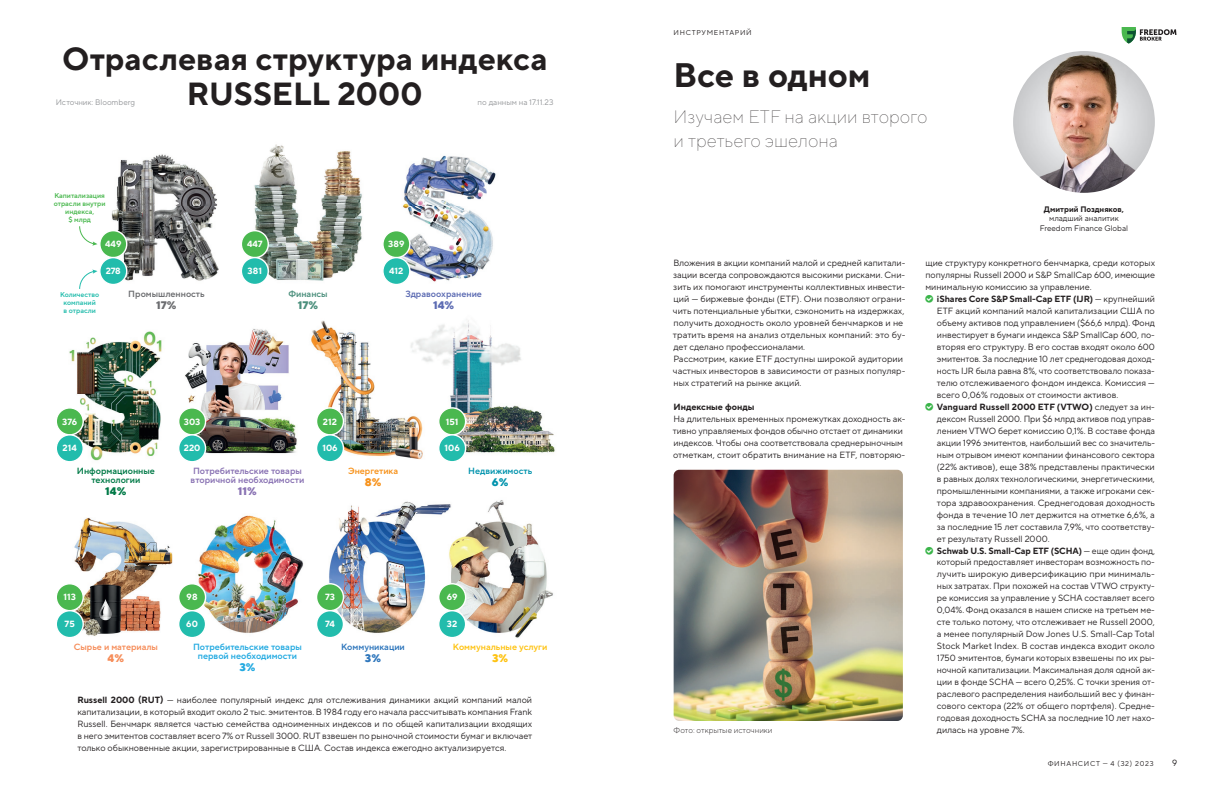
<style>
.page{position:relative;width:1219px;height:794px;background:#fff}
.page>*{position:absolute;margin:0;border:0;box-sizing:border-box;transform-origin:0 0}
.t1{font:700 34px "TT Norms Pro";color:#231f20}
.t2{font:700 32px/35px "TT Norms Pro";color:#231f20;text-align:center}
.t3{font:100 18px/23.9px "TT Norms Pro";color:#231f20}
.t4{font:800 11px "TT Norms Pro";color:#6c6d70}
.t5{font:800 11px "TT Norms Pro";color:#4b8f7c}
.t6{font:800 11px "TT Norms Pro";color:#5d6cb3}
.t7{font:800 11px "TT Norms Pro";color:#017a47}
.t8{font:800 11px "TT Norms Pro";color:#8972b3}
.t9{font:800 11px "TT Norms Pro";color:#f68c58}
.t10{font:800 11px "TT Norms Pro";color:#f7931d}
.t11{font:800 11px "TT Norms Pro";color:#0093ad}
.t12{font:800 11px "TT Norms Pro";color:#24aae1}
.t13{font:800 11px "TT Norms Pro";color:#2e76bc}
.t14{font:800 11px "TT Norms Pro";color:#fec210}
.t15{font:9px/12px "TT Norms Pro";color:#231f20}
.t16{font:700 9px "TT Norms Pro";color:#fff}
.t17{font:9px/9px "TT Norms Pro Dm Bd";color:#8972b3}
.t18{font:9px/9px "TT Norms Pro Dm Bd";color:#24aae1;text-align:center}
.t19{font:9px/9px "TT Norms Pro Dm Bd";color:#017a47;text-align:center}
.t20{font:9px "TT Norms Pro Dm Bd";color:#fec210}
.t21{font:9px "TT Norms Pro Dm Bd";color:#5d6cb3}
.t22{font:9px "TT Norms Pro Dm Bd";color:#f68c58}
.t23{font:9px "TT Norms Pro Dm Bd";color:#6c6d70}
.t24{font:700 9px "TT Norms Pro";color:#231f20}
.t25{font:9px "TT Norms Pro Dm Bd";color:#0093ad}
.t26{font:9px "TT Norms Pro Dm Bd";color:#2e76bc}
.t27{font:9px "TT Norms Pro Dm Bd";color:#f7931d}
.t28{font:9px "TT Norms Pro Dm Bd";color:#4b8f7c}
.t29{font:8px/9.6px "TT Norms Pro";color:#231f20;text-align:center}
.t30{font:300 8px "TT Norms Pro";color:#231f20}
.t31{font:8px "TT Norms Pro";letter-spacing:-.02em;color:#939598}
.t32{font:8px "TT Norms Pro";color:#939598}
.t33{font:700 8px "TT Norms Pro";color:#231f20}
.t34{font:7px/8px "TT Norms Pro Dm Bd";color:#4ab84f;text-align:center}
.t35{font:7px "TT Norms Pro";letter-spacing:.1em;color:#231f20}
.t36{font:7px/8px "TT Norms Pro Dm Bd";color:#22bcac;text-align:center}
.s1{font-weight:700}
</style>
<div class="page">
<img style="left:69px;top:144px;width:486px;height:494px">
<svg style="left:241px;top:230px;width:28px;height:55px"></svg>
<svg style="left:57px;top:407px;width:27px;height:55px"></svg>
<svg style="left:57px;top:583px;width:27px;height:55px"></svg>
<svg style="left:178px;top:407px;width:28px;height:55px"></svg>
<svg style="left:316px;top:407px;width:28px;height:55px"></svg>
<svg style="left:438px;top:407px;width:28px;height:55px"></svg>
<svg style="left:382px;top:230px;width:29px;height:55px"></svg>
<svg style="left:79px;top:225px;width:48px;height:65px"></svg>
<svg style="left:178px;top:583px;width:28px;height:55px"></svg>
<svg style="left:316px;top:583px;width:28px;height:55px"></svg>
<svg style="left:438px;top:583px;width:28px;height:55px"></svg>
<img style="left:674px;top:470px;width:229px;height:251px">
<img style="left:1013px;top:51px;width:142px;height:142px;border-radius:71px">
<svg style="left:1122px;top:27px;width:54px;height:16px"></svg>
<h2 class="t2" style="left:62px;top:41px;width:487px">Отраслевая структура индекса<br>RUSSELL 2000</h2>
<p class="t31" style="left:56px;top:97px;width:81px">Источник: Bloomberg</p>
<p class="t32" style="left:478px;top:97px;width:77px">по данным на 17.11.23</p>
<p class="t34" style="left:54px;top:191px;width:53px">Капитализация отрасли внутри индекса,<br>$ млрд</p>
<p class="t16" style="left:105px;top:237px;width:18px">449</p>
<p class="t16" style="left:106px;top:264px;width:17px">278</p>
<p class="t36" style="left:60px;top:290px;width:41px">Количество компаний<br>в отрасли</p>
<p class="t23" style="left:128px;top:287px;width:78px">Промышленность</p>
<p class="t4" style="left:156px;top:297px;width:22px">17%</p>
<p class="t16" style="left:247px;top:237px;width:17px">447</p>
<p class="t16" style="left:248px;top:264px;width:16px">381</p>
<p class="t28" style="left:288px;top:287px;width:41px">Финансы</p>
<p class="t5" style="left:298px;top:297px;width:22px">17%</p>
<p class="t16" style="left:388px;top:237px;width:18px">389</p>
<p class="t16" style="left:389px;top:264px;width:16px">412</p>
<p class="t21" style="left:405px;top:287px;width:78px">Здравоохранение</p>
<p class="t6" style="left:433px;top:297px;width:23px">14%</p>
<p class="t16" style="left:62px;top:415px;width:16px">376</p>
<p class="t16" style="left:63px;top:441px;width:16px">214</p>
<p class="t16" style="left:184px;top:415px;width:18px">303</p>
<p class="t16" style="left:184px;top:441px;width:18px">220</p>
<p class="t16" style="left:323px;top:415px;width:16px">212</p>
<p class="t16" style="left:322px;top:441px;width:17px">106</p>
<p class="t16" style="left:446px;top:415px;width:14px">151</p>
<p class="t16" style="left:445px;top:441px;width:17px">106</p>
<p class="t19" style="left:77px;top:466px;width:80px">Информационные технологии</p>
<p class="t7" style="left:105px;top:483px;width:23px">14%</p>
<p class="t17" style="left:191px;top:466px;width:115px">Потребительские товары вторичной необходимости</p>
<p class="t8" style="left:238px;top:483px;width:21px">11%</p>
<p class="t27" style="left:348px;top:464px;width:52px">Энергетика</p>
<p class="t10" style="left:365px;top:474px;width:18px">8%</p>
<p class="t25" style="left:468px;top:464px;width:65px">Недвижимость</p>
<p class="t11" style="left:492px;top:474px;width:18px">6%</p>
<p class="t16" style="left:64px;top:590px;width:14px">113</p>
<p class="t16" style="left:65px;top:617px;width:12px">75</p>
<p class="t16" style="left:187px;top:590px;width:12px">98</p>
<p class="t16" style="left:186px;top:617px;width:13px">60</p>
<p class="t16" style="left:325px;top:590px;width:12px">73</p>
<p class="t16" style="left:325px;top:617px;width:11px">74</p>
<p class="t16" style="left:447px;top:590px;width:12px">69</p>
<p class="t16" style="left:447px;top:617px;width:12px">32</p>
<p class="t22" style="left:74px;top:640px;width:86px">Сырье и материалы</p>
<p class="t9" style="left:108px;top:650px;width:18px">4%</p>
<p class="t18" style="left:193px;top:642px;width:110px">Потребительские товары первой необходимости</p>
<p class="t12" style="left:239px;top:659px;width:18px">3%</p>
<p class="t26" style="left:341px;top:640px;width:65px">Коммуникации</p>
<p class="t13" style="left:365px;top:650px;width:18px">3%</p>
<p class="t20" style="left:453px;top:640px;width:96px">Коммунальные услуги</p>
<p class="t14" style="left:492px;top:650px;width:18px">3%</p>
<p class="t15" style="left:77px;top:694px;width:456px;text-align:justify"><span class="s1">Russell 2000 (RUT)</span> — наиболее популярный индекс для отслеживания динамики акций компаний малой капитализации, в который входит около 2 тыс. эмитентов. В 1984 году его начала рассчитывать компания Frank Russell. Бенчмарк является частью семейства одноименных индексов и по общей капитализации входящих в него эмитентов составляет всего 7% от Russell 3000. RUT взвешен по рыночной стоимости бумаг и включает только обыкновенные акции, зарегистрированные в США. Состав индекса ежегодно актуализируется.</p>
<p class="t35" style="left:674px;top:28px;width:80px">ИНСТРУМЕНТАРИЙ</p>
<h1 class="t1" style="left:674px;top:50px;width:198px">Все в одном</h1>
<h3 class="t3" style="left:674px;top:104px;width:255px">Изучаем ETF на акции второго и третьего эшелона</h3>
<p class="t33" style="left:1044px;top:203px;width:81px">Дмитрий Поздняков,</p>
<p class="t29" style="left:1040px;top:214px;width:90px">младший аналитик<br>Freedom Finance Global</p>
<p class="t15" style="left:673px;top:257px;width:234px">Вложения в акции компаний малой и средней капитали&shy;зации всегда сопровождаются высокими рисками. Сни&shy;зить их помогают инструменты коллективных инвести&shy;ций — биржевые фонды (ETF). Они позволяют ограни&shy;чить потенциальные убытки, сэкономить на издержках, получить доходность около уровней бенчмарков и не тратить время на анализ отдельных компаний: это бу&shy;дет сделано профессионалами.<br>Рассмотрим, какие ETF доступны широкой аудитории частных инвесторов в зависимости от разных популяр&shy;ных стратегий на рынке акций.</p>
<p class="t24" style="left:673px;top:400px;width:82px">Индексные фонды</p>
<p class="t15" style="left:673px;top:413px;width:234px">На длительных временных промежутках доходность ак&shy;тивно управляемых фондов обычно отстает от динамики индексов. Чтобы она соответствовала среднерыночным отметкам, стоит обратить внимание на ETF, повторяю-</p>
<p class="t30" style="left:674px;top:724px;width:100px">Фото: открытые источники</p>
<p class="t15" style="left:925px;top:257px;width:231px;text-align:justify">щие структуру конкретного бенчмарка, среди которых популярны Russell 2000 и S&amp;P SmallCap 600, имеющие минимальную комиссию за управление.</p>
<p class="t15" style="left:937px;top:293px;width:220px"><span class="s1">iShares Core S&amp;P Small-Cap ETF (IJR)</span> — крупнейший ETF акций компаний малой капитализации США по объему активов под управлением ($66,6 млрд). Фонд инвестирует в бумаги индекса S&amp;P SmallCap 600, по&shy;вторяя его структуру. В его состав входят около 600 эмитентов. За последние 10 лет cреднегодовая доход&shy;ность IJR была равна 8%, что соответствовало показа&shy;телю отслеживаемого фондом индекса. Комиссия — всего 0,06% годовых от стоимости активов.<br><span class="s1">Vanguard Russell 2000 ETF (VTWO)</span> следует за ин&shy;дексом Russell 2000. При $6 млрд активов под управ&shy;лением VTWO берет комиссию 0,1%. В составе фонда акции 1996 эмитентов, наибольший вес со значитель&shy;ным отрывом имеют компании финансового сектора (22% активов), еще 38% представлены практически в равных долях технологическими, энергетическими, промышленными компаниями, а также игроками сек&shy;тора здравоохранения. Среднегодовая доходность фонда в течение 10 лет держится на отметке 6,6%, а за последние 15 лет составила 7,9%, что соответству&shy;ет результату Russell 2000.<br><span class="s1">Schwab U.S. Small-Cap ETF (SCHA)</span> — еще один фонд, который предоставляет инвесторам возможность по&shy;лучить широкую диверсификацию при минималь&shy;ных затратах. При похожей на состав VTWO структу&shy;ре комиссия за управление у SCHA составляет всего 0,04%. Фонд оказался в нашем списке на третьем ме&shy;сте только потому, что отслеживает не Russell 2000, а менее популярный Dow Jones U.S. Small-Cap Total Stock Market Index. В состав индекса входит около 1750 эмитентов, бумаги которых взвешены по их ры&shy;ночной капитализации. Максимальная доля одной ак&shy;ции в фонде SCHA — всего 0,25%. С точки зрения от&shy;раслевого распределения наибольший вес у финан&shy;сового сектора (22% от общего портфеля). Средне&shy;годовая доходность SCHA за последние 10 лет нахо&shy;дилась на уровне 7%.</p>
<p class="t35" style="left:1048px;top:758px;width:107px">ФИНАНСИСТ — 4 (32) 2023</p>
<p class="t15" style="left:1172px;top:757px;width:7px">9</p>
</div>
